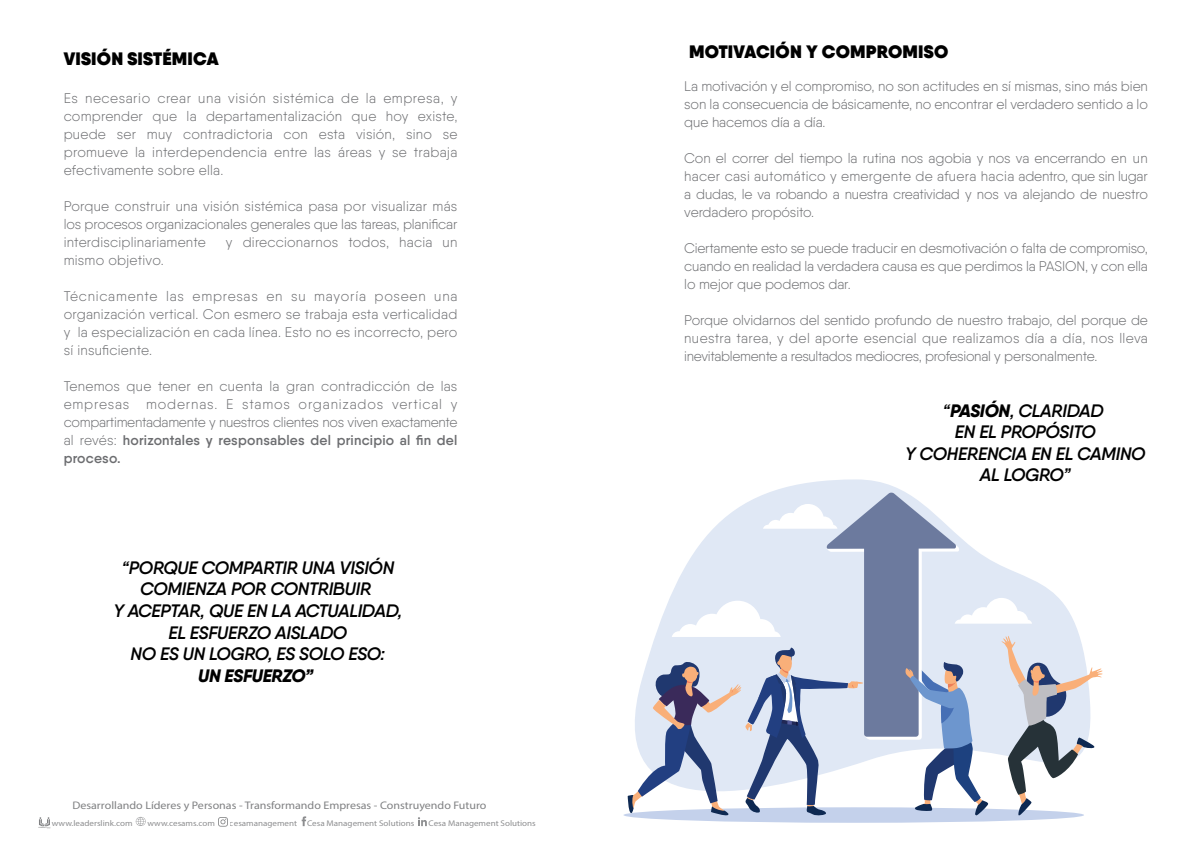
<style>
.page{position:relative;width:1191px;height:842px;background:#fff}
.page>*{position:absolute;margin:0;border:0;box-sizing:border-box;transform-origin:0 0}
.t1{font:italic 600 18px/21.6px "Qanelas";letter-spacing:-.015em;color:#000;text-align:center}
.t2{font:800 18px "Qanelas";letter-spacing:.015em;color:#000}
.t3{font:italic 800 18px "Qanelas";letter-spacing:-.015em;color:#000}
.t4{font:300 14px/18px "Qanelas";letter-spacing:-.005em;color:#6c6d70;text-align:justify}
.t5{font:300 14px "Qanelas";letter-spacing:.015em;color:#6c6d70}
.t6{font:11px "Myriad Pro";color:#808183;scale:1.09 1}
.t7{font:8.3px "Myriad Pro";color:#808183;scale:1.09 1}
.t8{font:700 1.6px "Exo 2";color:#808183}
.s1{font-weight:600}
.s2{font-weight:400;font-size:1.7px}
.s3{font-weight:800}
</style>
<div class="page">
<svg style="left:39px;top:817px;width:11px;height:9px"></svg>
<svg style="left:418px;top:817px;width:9px;height:9px"></svg>
<svg style="left:302px;top:816px;width:4px;height:10px"></svg>
<svg style="left:136px;top:817px;width:10px;height:9px"></svg>
<svg style="left:218px;top:817px;width:10px;height:10px"></svg>
<svg style="left:626px;top:479px;width:449px;height:344px"></svg>
<div style="left:623px;top:807px;width:461px;height:16px;background:#c4d1eb;border-radius:50%"></div>
<svg style="left:627px;top:492px;width:476px;height:325px"></svg>
<p class="t2" style="left:64px;top:47px;width:156px">VISIÓN SISTÉMICA</p>
<p class="t4" style="left:64px;top:89px;width:395px">Es necesario crear una visión sistémica de la empresa, y comprender que la departamentalización que hoy existe, puede ser muy contradictoria con esta visión, sino se promueve la interdependencia entre las áreas y se trabaja efectivamente sobre ella.</p>
<p class="t4" style="left:64px;top:197px;width:395px">Porque construir una visión sistémica pasa por visualizar más los procesos organizacionales generales que las tareas, planificar interdisciplinariamente</p>
<p class="t5" style="left:226px;top:233px;width:233px">y direccionarnos todos, hacia un</p>
<p class="t5" style="left:64px;top:251px;width:101px">mismo objetivo.</p>
<p class="t4" style="left:64px;top:287px;width:395px">Técnicamente las empresas en su mayoría poseen una organización vertical. Con esmero se trabaja esta verticalidad y la especialización en cada línea. Esto no es incorrecto, pero sí insuficiente.</p>
<p class="t4" style="left:64px;top:377px;width:395px">Tenemos que tener en cuenta la gran contradicción de las empresas modernas. E stamos organizados vertical y compartimentadamente y nuestros clientes nos viven exactamente al revés: <span class="s1">horizontales y responsables del principio al fin del proceso.</span></p>
<p class="t1" style="left:113px;top:556px;width:290px">“PORQUE COMPARTIR UNA VISIÓN<br>COMIENZA POR CONTRIBUIR<br>Y ACEPTAR, QUE EN LA ACTUALIDAD,<br>EL ESFUERZO AISLADO<br>NO ES UN LOGRO, ES SOLO ESO:</p>
<p class="t3" style="left:198px;top:664px;width:117px">UN ESFUERZO”</p>
<p class="t6" style="left:72px;top:799px;width:381px">Desarrollando Líderes y Personas - Transformando Empresas - Construyendo Futuro</p>
<p class="t7" style="left:52px;top:818px;width:76px">www.leaderslink.com</p>
<p class="t7" style="left:147px;top:818px;width:63px">www.cesams.com</p>
<p class="t7" style="left:230px;top:818px;width:171px">cesamanagement Cesa Management Solutions</p>
<p class="t7" style="left:428px;top:818px;width:100px">Cesa Management Solutions</p>
<p class="t8" style="left:39px;top:826px;width:13px">LEADERS<span class="s2">linked</span></p>
<p class="t2" style="left:689px;top:40px;width:260px">MOTIVACIÓN Y COMPROMISO</p>
<p class="t4" style="left:684px;top:76px;width:465px">La motivación y el compromiso, no son actitudes en sí mismas, sino más bien son la consecuencia de básicamente, no encontrar el verdadero sentido a lo que hacemos día a día.</p>
<p class="t4" style="left:684px;top:148px;width:465px">Con el correr del tiempo la rutina nos agobia y nos va encerrando en un hacer casi automático y emergente de afuera hacia adentro, que sin lugar a dudas, le va robando a nuestra creatividad y nos va alejando de nuestro verdadero propósito.</p>
<p class="t4" style="left:684px;top:238px;width:465px">Ciertamente esto se puede traducir en desmotivación o falta de compromiso, cuando en realidad la verdadera causa es que perdimos la PASION, y con ella lo mejor que podemos dar.</p>
<p class="t4" style="left:684px;top:310px;width:465px">Porque olvidarnos del sentido profundo de nuestro trabajo, del porque de nuestra tarea, y del aporte esencial que realizamos día a día, nos lleva inevitablemente a resultados mediocres, profesional y personalmente.</p>
<p class="t1" style="left:905px;top:399px;width:242px">“<span class="s3">PASIÓN</span>, CLARIDAD<br>EN EL PROPÓSITO<br>Y COHERENCIA EN EL CAMINO<br>AL LOGRO”</p>
</div>
